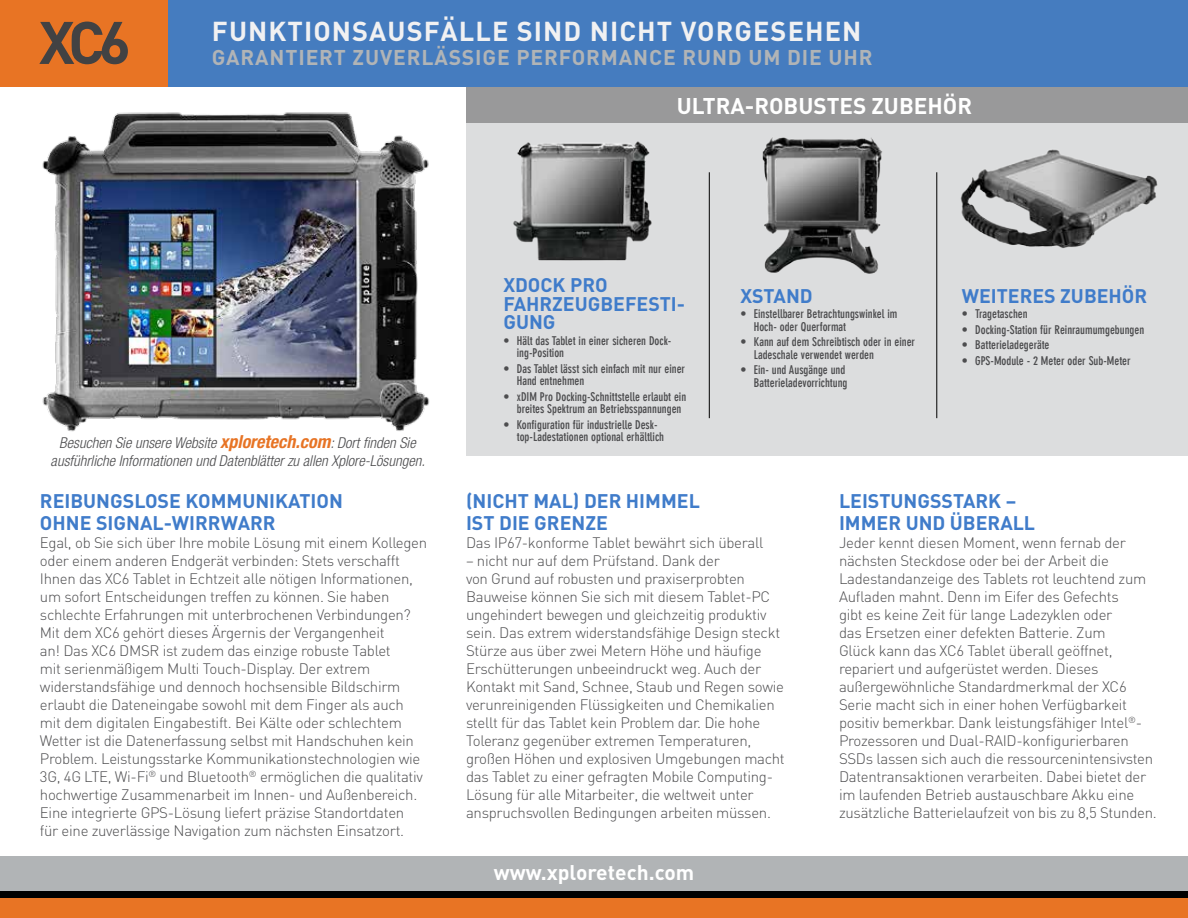
<style>
.page{position:relative;width:1188px;height:918px;background:#fff}
.page>*{position:absolute;margin:0;border:0;box-sizing:border-box;transform-origin:0 0}
.t1{font:700 59.1px "DIN";color:#424243}
.t2{font:700 27px "DIN";letter-spacing:.04em;color:#f1f1f2}
.t3{font:700 22.5px "DIN";color:#fff}
.t4{font:700 21.15px "DIN";letter-spacing:.04em;color:#b1b4b6}
.t5{font:700 21px "DIN";color:#fff}
.t6{font:700 19.5px/22.5px "DIN";color:#407cca}
.t7{font:300 15px/18px "DIN";letter-spacing:-.02em;color:#4d4d4f}
.t8{font:italic 300 condensed 15px/18px "Helvetica Neue LT Pro";color:#4d4d4f;text-align:center}
.t9{font:700 condensed 12px/12.6px "DIN Neuzeit Grotesk Std";color:#4d4d4f}
.s1{font-weight:700;font-size:18px;color:#e77425}
</style>
<div class="page">
<div style="left:466px;top:86px;width:722px;height:370px;background:#dcddde"></div>
<div style="left:0;top:856px;width:1188px;height:40px;background:#b1b4b6"></div>
<div style="left:0;top:892px;width:1188px;height:26px;background:#e87424"></div>
<div style="left:466px;top:86px;width:722px;height:37px;background:#99999a"></div>
<div style="left:0;top:891px;width:1188px;height:7px;background:#000"></div>
<img style="left:762px;top:137px;width:175px;height:149px">
<img style="left:513px;top:141px;width:139px;height:120px">
<img style="left:42px;top:112px;width:388px;height:320px">
<img style="left:960px;top:149px;width:198px;height:99px">
<div style="left:168px;top:0;width:1020px;height:86px;background:#457cbf"></div>
<div style="left:1px;top:0;width:167px;height:86px;background:#e87424"></div>
<hr style="left:709px;top:172px;width:1px;height:246px;background:#000">
<hr style="left:937px;top:172px;width:1px;height:246px;background:#000">
<h1 class="t1" style="left:39px;top:4px;width:93px">XC6</h1>
<h2 class="t2" style="left:212px;top:13px;width:651px">FUNKTIONSAUSFÄLLE SIND NICHT VORGESEHEN</h2>
<h3 class="t4" style="left:212px;top:43px;width:662px">GARANTIERT ZUVERLÄSSIGE PERFORMANCE RUND UM DIE UHR</h3>
<h3 class="t3" style="left:677px;top:91px;width:297px">ULTRA-ROBUSTES ZUBEHÖR</h3>
<p class="t8" style="left:51px;top:434px;width:376px">Besuchen Sie unsere Website <span class="s1">xploretech.com</span>: Dort finden Sie ausführliche Informationen und Datenblätter zu allen Xplore-Lösungen.</p>
<h3 class="t6" style="left:40px;top:489px;width:305px">REIBUNGSLOSE KOMMUNIKATION<br>OHNE SIGNAL-WIRRWARR</h3>
<p class="t7" style="left:40px;top:534px;width:389px">Egal, ob Sie sich über Ihre mobile Lösung mit einem Kollegen oder einem anderen Endgerät verbinden: Stets verschafft Ihnen das XC6 Tablet in Echtzeit alle nötigen Informationen, um sofort Entscheidungen treffen zu können. Sie haben schlechte Erfahrungen mit unterbrochenen Verbindungen?<br>Mit dem XC6 gehört dieses Ärgernis der Vergangenheit<br>an! Das XC6 DMSR ist zudem das einzige robuste Tablet<br>mit serienmäßigem Multi Touch-Display. Der extrem widerstandsfähige und dennoch hochsensible Bildschirm erlaubt die Dateneingabe sowohl mit dem Finger als auch mit dem digitalen Eingabestift. Bei Kälte oder schlechtem Wetter ist die Datenerfassung selbst mit Handschuhen kein Problem. Leistungsstarke Kommunikationstechnologien wie 3G, 4G LTE, Wi-Fi<sup>®</sup> und Bluetooth<sup>®</sup> ermöglichen die qualitativ hochwertige Zusammenarbeit im Innen- und Außenbereich.<br>Eine integrierte GPS-Lösung liefert präzise Standortdaten<br>für eine zuverlässige Navigation zum nächsten Einsatzort.</p>
<h3 class="t6" style="left:503px;top:275px;width:183px;line-height:18.6px">XDOCK PRO<br>FAHRZEUGBEFESTI-<br>GUNG</h3>
<p class="t9" style="left:517px;top:334px;width:156px;text-indent:-14px">• Hält das Tablet in einer sicheren Dock&shy;ing-Position</p>
<p class="t9" style="left:517px;top:362px;width:170px;text-indent:-14px">• Das Tablet lässt sich einfach mit nur einer<br>Hand entnehmen</p>
<p class="t9" style="left:517px;top:390px;width:171px;text-indent:-14px">• xDIM Pro Docking-Schnittstelle erlaubt ein breites Spektrum an Betriebsspannungen</p>
<p class="t9" style="left:517px;top:418px;width:149px;text-indent:-14px">• Konfiguration für industrielle Desk&shy;top-Ladestationen optional erhältlich</p>
<h3 class="t6" style="left:740px;top:284px;width:74px">XSTAND</h3>
<p class="t9" style="left:754px;top:308px;width:145px;text-indent:-14px">• Einstellbarer Betrachtungswinkel im<br>Hoch- oder Querformat</p>
<p class="t9" style="left:754px;top:336px;width:163px;text-indent:-14px">• Kann auf dem Schreibtisch oder in einer<br>Ladeschale verwendet werden</p>
<p class="t9" style="left:740px;top:364px;width:109px;text-align:right">• Ein- und Ausgänge und<br>Batterieladevorrichtung</p>
<h3 class="t6" style="left:962px;top:284px;width:187px">WEITERES ZUBEHÖR</h3>
<p class="t9" style="left:962px;top:308px;width:67px">• Tragetaschen</p>
<p class="t9" style="left:962px;top:323px;width:184px">• Docking-Station für Reinraumumgebungen</p>
<p class="t9" style="left:962px;top:339px;width:89px">• Batterieladegeräte</p>
<p class="t9" style="left:962px;top:354px;width:170px">• GPS-Module - 2 Meter oder Sub-Meter</p>
<h3 class="t6" style="left:466px;top:489px;width:235px">(NICHT MAL) DER HIMMEL<br>IST DIE GRENZE</h3>
<p class="t7" style="left:466px;top:534px;width:299px">Das IP67-konforme Tablet bewährt sich überall</p>
<p class="t7" style="left:466px;top:552px;width:320px">– nicht nur auf dem Prüfstand. Dank der<br>von Grund auf robusten und praxiserprobten Bauweise können Sie sich mit diesem Tablet-PC ungehindert bewegen und gleichzeitig produktiv sein. Das extrem widerstandsfähige Design steckt Stürze aus über zwei Metern Höhe und häufige Erschütterungen unbeeindruckt weg. Auch der Kontakt mit Sand, Schnee, Staub und Regen sowie verunreinigenden Flüssigkeiten und Chemikalien stellt für das Tablet kein Problem dar. Die hohe Toleranz gegenüber extremen Temperaturen, großen Höhen und explosiven Umgebungen macht das Tablet zu einer gefragten Mobile Computing-Lösung für alle Mitarbeiter, die weltweit unter anspruchsvollen Bedingungen arbeiten müssen.</p>
<h3 class="t5" style="left:494px;top:859px;width:202px">www.xploretech.com</h3>
<h3 class="t6" style="left:839px;top:489px;width:198px">LEISTUNGSSTARK –<br>IMMER UND ÜBERALL</h3>
<p class="t7" style="left:839px;top:534px;width:319px">Jeder kennt diesen Moment, wenn fernab der nächsten Steckdose oder bei der Arbeit die Ladestandanzeige des Tablets rot leuchtend zum Aufladen mahnt. Denn im Eifer des Gefechts<br>gibt es keine Zeit für lange Ladezyklen oder<br>das Ersetzen einer defekten Batterie. Zum<br>Glück kann das XC6 Tablet überall geöffnet, repariert und aufgerüstet werden. Dieses außergewöhnliche Standardmerkmal der XC6<br>Serie macht sich in einer hohen Verfügbarkeit positiv bemerkbar. Dank leistungsfähiger Intel<sup>®</sup>- Prozessoren und Dual-RAID-konfigurierbaren SSDs lassen sich auch die ressourcenintensivsten Datentransaktionen verarbeiten. Dabei bietet der im laufenden Betrieb austauschbare Akku eine zusätzliche Batterielaufzeit von bis zu 8,5 Stunden.</p>
</div>
